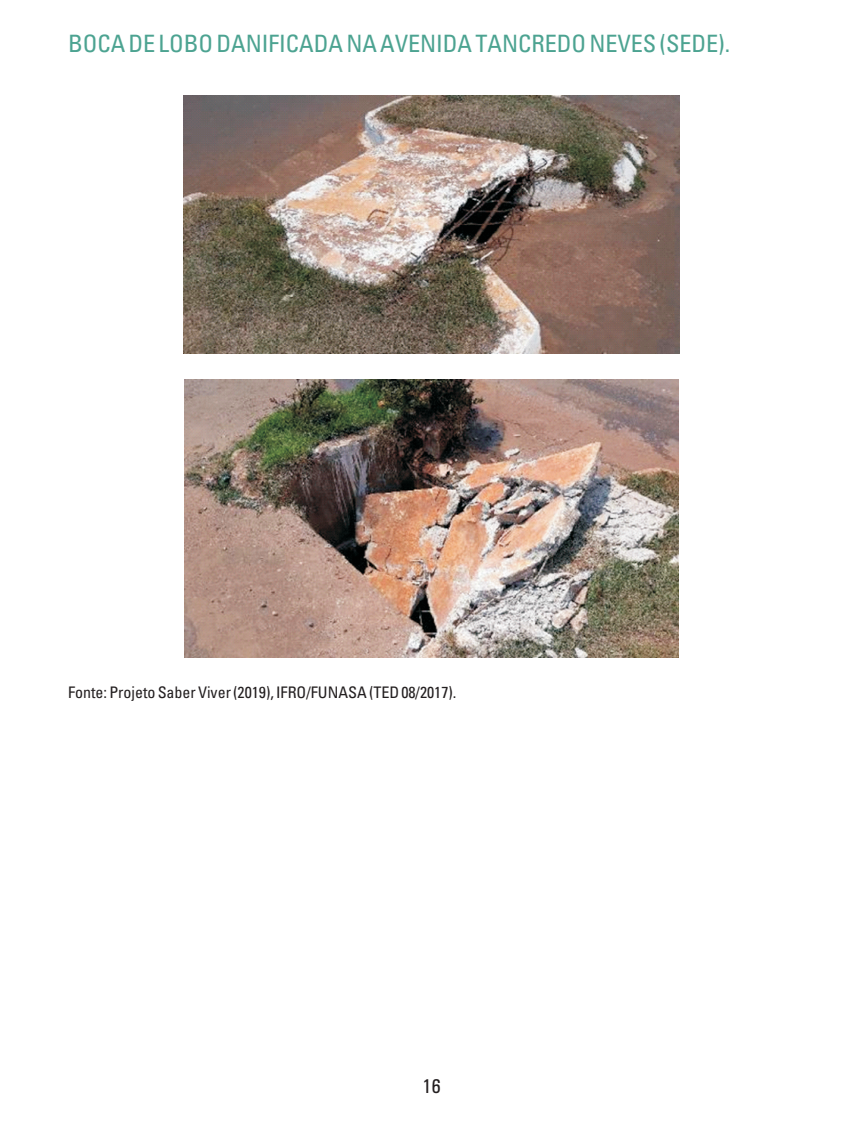
<style>
.page{position:relative;width:851px;height:1134px;background:#fff}
.page>*{position:absolute;margin:0;border:0;box-sizing:border-box;transform-origin:0 0}
.t1{font:condensed 24px "Univers";color:#4ca391}
.t2{font:500 condensed 20px "Univers";color:#231f20}
.t3{font:condensed 16px "Univers";color:#231f20}
</style>
<div class="page">
<img style="left:184px;top:95px;width:495px;height:258px">
<img style="left:184px;top:379px;width:494px;height:278px">
<h1 class="t1" style="left:68px;top:35px;width:663px">BOCA DE LOBO DANIFICADA NA AVENIDA TANCREDO NEVES (SEDE).</h1>
<p class="t3" style="left:68px;top:687px;width:390px">Fonte: Projeto Saber Viver (2019), IFRO/FUNASA (TED 08/2017).</p>
<p class="t2" style="left:422px;top:1079px;width:20px">16</p>
</div>
